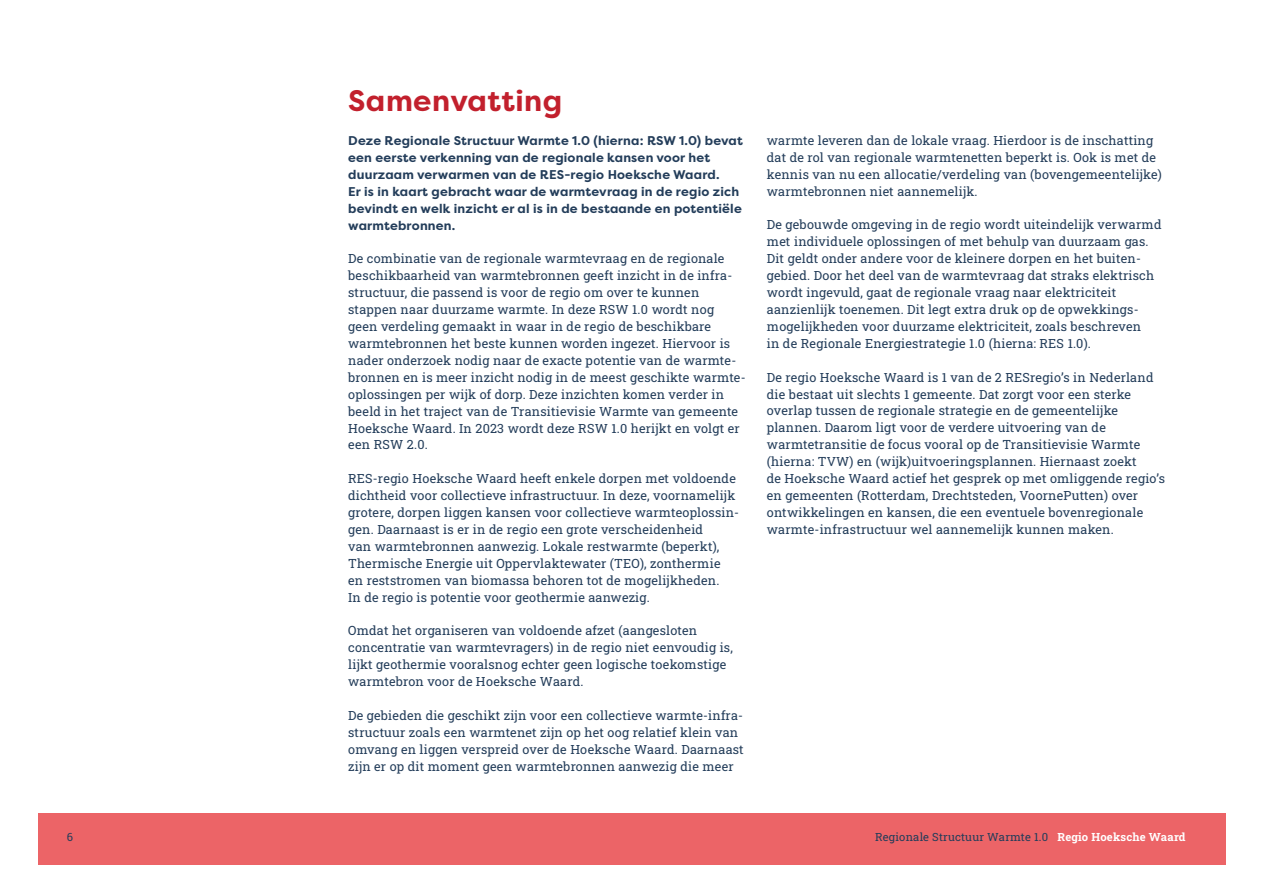
<style>
.page{position:relative;width:1263px;height:893px;background:#fff}
.page>*{position:absolute;margin:0;border:0;box-sizing:border-box;transform-origin:0 0}
.t1{font:700 29.55px "EMBEDDED 1 a 1+Filson Pro";color:#c2202d}
.t2{font:12.75px/17px "EMBEDDED 154+Roboto Slab";color:#233d5a}
.t3{font:700 12.75px/17px "EMBEDDED 1 a 1+Filson Pro";color:#233d5a}
.t4{font:12.75px "EMBEDDED 163+Roboto Slab";color:#233d5a}
.t5{font:11.25px "EMBEDDED 15 d+Roboto Slab";color:#233d5a}
.t6{font:11.25px "EMBEDDED 154+Roboto Slab";color:#233d5a}
.s1{font-family:"EMBEDDED 15 e+Roboto Slab";font-weight:700;color:#fff}
</style>
<div class="page">
<div style="left:39px;top:813px;width:1186px;height:52px;background:#ec6467"></div>
<h1 class="t1" style="left:348px;top:88px;width:216px">Samenvatting</h1>
<p class="t3" style="left:348px;top:133px;width:397px">Deze Regionale Structuur Warmte 1.0 (hierna: RSW 1.0) bevat een eerste verkenning van de regionale kansen voor het duurzaam verwarmen van de RES-regio Hoeksche Waard.<br>Er is in kaart gebracht waar de warmtevraag in de regio zich bevindt en welk inzicht er al is in de bestaande en potentiële warmtebronnen.</p>
<p class="t2" style="left:348px;top:251px;width:400px">De combinatie van de regionale warmtevraag en de regionale beschikbaarheid van warmtebronnen geeft inzicht in de infra&shy;structuur, die passend is voor de regio om over te kunnen stappen naar duurzame warmte. In deze RSW 1.0 wordt nog geen verdeling gemaakt in waar in de regio de beschikbare warmtebronnen het beste kunnen worden ingezet. Hiervoor is nader onderzoek nodig naar de exacte potentie van de warmte&shy;bronnen en is meer inzicht nodig in de meest geschikte warmte&shy;oplossingen per wijk of dorp. Deze inzichten komen verder in beeld in het traject van de Transitievisie Warmte van gemeente Hoeksche Waard. In 2023 wordt deze RSW 1.0 herijkt en volgt er een RSW 2.0.</p>
<p class="t2" style="left:348px;top:471px;width:394px">RES-regio Hoeksche Waard heeft enkele dorpen met voldoende dichtheid voor collectieve infrastructuur. In deze, voornamelijk grotere, dorpen liggen kansen voor collectieve warmteoplossin&shy;gen. Daarnaast is er in de regio een grote verscheidenheid<br>van warmtebronnen aanwezig. Lokale restwarmte (beperkt), Thermische Energie uit Oppervlaktewater (TEO), zonthermie<br>en reststromen van biomassa behoren tot de mogelijkheden.<br>In de regio is potentie voor geothermie aanwezig.</p>
<p class="t2" style="left:348px;top:623px;width:386px">Omdat het organiseren van voldoende afzet (aangesloten concentratie van warmtevragers) in de regio niet eenvoudig is, lijkt geothermie vooralsnog echter geen logische toekomstige warmtebron voor de Hoeksche Waard.</p>
<p class="t2" style="left:348px;top:708px;width:398px">De gebieden die geschikt zijn voor een collectieve warmte-infra&shy;structuur zoals een warmtenet zijn op het oog relatief klein van omvang en liggen verspreid over de Hoeksche Waard. Daarnaast zijn er op dit moment geen warmtebronnen aanwezig die meer</p>
<p class="t2" style="left:767px;top:133px;width:397px">warmte leveren dan de lokale vraag. Hierdoor is de inschatting dat de rol van regionale warmtenetten beperkt is. Ook is met de kennis van nu een allocatie/verdeling van (bovengemeentelijke) warmtebronnen niet aannemelijk.</p>
<p class="t2" style="left:767px;top:217px;width:396px">De gebouwde omgeving in de regio wordt uiteindelijk verwarmd met individuele oplossingen of met behulp van duurzaam gas.<br>Dit geldt onder andere voor de kleinere dorpen en het buiten&shy;gebied. Door het deel van de warmtevraag dat straks elektrisch wordt ingevuld, gaat de regionale vraag naar elektriciteit aanzienlijk toenemen. Dit legt extra druk op de opwekkings&shy;mogelijkheden voor duurzame elektriciteit, zoals beschreven<br>in de Regionale Energiestrategie 1.0 (hierna: RES 1.0).</p>
<p class="t2" style="left:767px;top:370px;width:400px">De regio Hoeksche Waard is 1 van de 2 RESregio’s in Nederland die bestaat uit slechts 1 gemeente. Dat zorgt voor een sterke overlap tussen de regionale strategie en de gemeentelijke plannen. Daarom ligt voor de verdere uitvoering van de warmtetransitie de focus vooral op de Transitievisie Warmte (hierna: TVW) en (wijk)uitvoeringsplannen. Hiernaast zoekt<br>de Hoeksche Waard actief het gesprek op met omliggende regio’s en gemeenten (Rotterdam, Drechtsteden, VoornePutten) over ontwikkelingen en kansen, die een eventuele bovenregionale</p>
<p class="t4" style="left:767px;top:524px;width:348px">warmte-infrastructuur wel aannemelijk kunnen maken.</p>
<p class="t6" style="left:67px;top:832px;width:8px">6</p>
<p class="t5" style="left:875px;top:832px;width:314px">Regionale Structuur Warmte 1.0 <span class="s1">Regio Hoeksche Waard</span></p>
</div>
